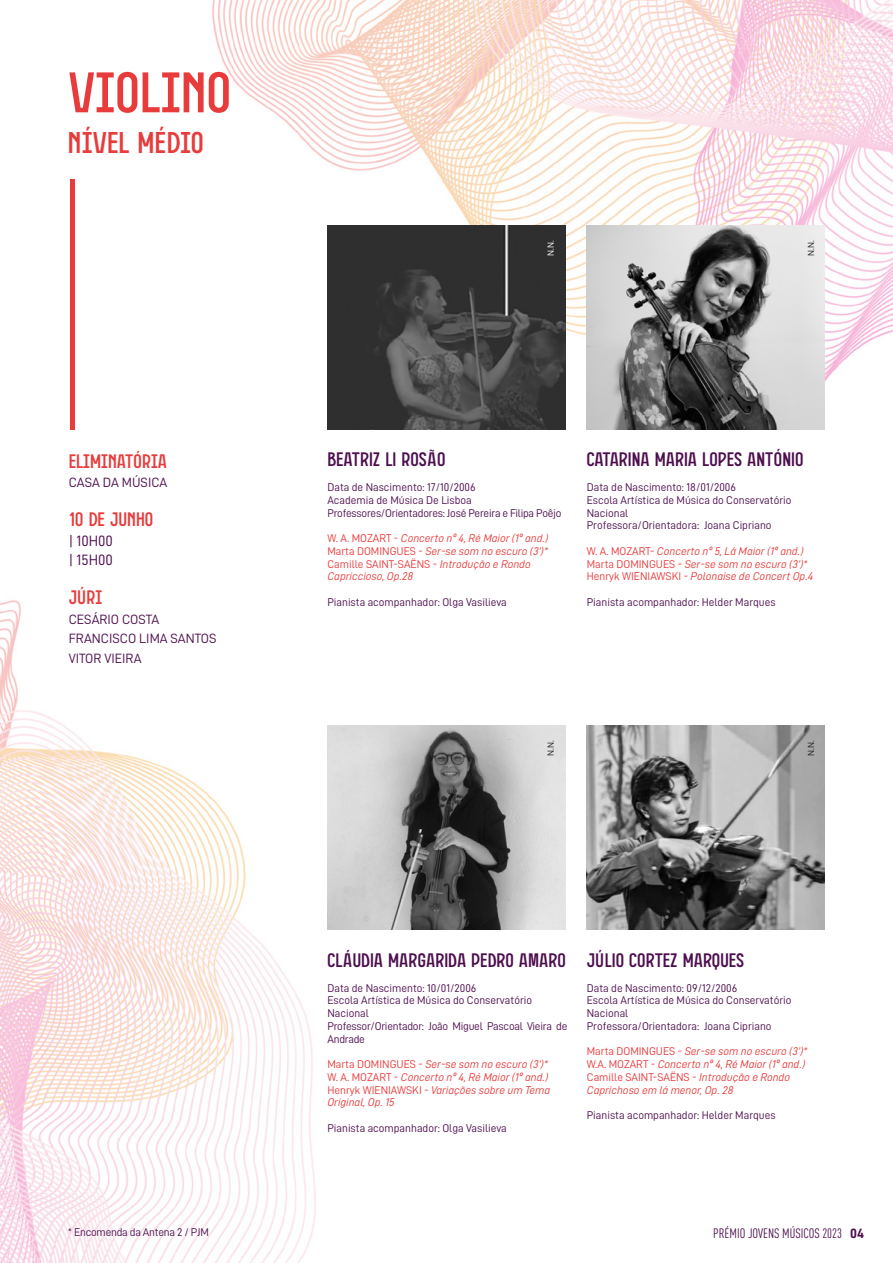
<style>
.page{position:relative;width:893px;height:1263px;background:#fff}
.page>*{position:absolute;margin:0;border:0;box-sizing:border-box;transform-origin:0 0}
.t1{font:57px "Parginer";color:#e83b3b}
.t2{font:30px "Parginer";color:#e83b3b}
.t3{font:19.5px "Parginer";color:#4d0e4e}
.t4{font:19.5px "Parginer";color:#e83b3b}
.t5{font:15px/19.5px "D DIN";color:#4d0e4e}
.t6{font:13.5px/19.5px "D DIN";color:#4d0e4e}
.t7{font:condensed 13.5px "DIN Pro";color:#4d0e4e}
.t8{font:11.25px/12.8px "D DIN";color:#4d0e4e}
.t9{font:11.25px/12.8px "D DIN Italic";color:#e83b3b}
.t10{font:11.25px/12.8px "D DIN";letter-spacing:-.02em;color:#4d0e4e}
.t11{font:11.25px "D DIN";color:#e83b3b}
.t12{font:9px "D DIN";color:#1d1d1b}
.t13{font:9px "D DIN";color:#fff}
.s1{font-family:"D DIN"}
.s2{font-family:"D DIN Italic"}
.s3{font-family:"D DIN Bold";font-stretch:normal}
</style>
<div class="page">
<img style="left:0;top:600px;width:328px;height:663px">
<img style="left:212px;top:0;width:681px;height:402px">
<img style="left:587px;top:726px;width:238px;height:204px">
<img style="left:327px;top:726px;width:239px;height:204px">
<hr style="left:71px;top:179px;width:4px;height:251px;background:#e83b3b">
<img style="left:587px;top:225px;width:238px;height:204px">
<img style="left:327px;top:225px;width:239px;height:204px">
<h1 class="t1" style="left:68px;top:53px;width:164px">VIOLINO</h1>
<h2 class="t2" style="left:68px;top:122px;width:137px">NÍVEL MÉDIO</h2>
<h3 class="t4" style="left:69px;top:447px;width:100px">ELIMINATÓRIA</h3>
<p class="t6" style="left:69px;top:473px;width:100px">CASA DA MÚSICA</p>
<h3 class="t4" style="left:69px;top:506px;width:86px">10 DE JUNHO</h3>
<h3 class="t5" style="left:69px;top:531px;width:46px">| 10H00 | 15H00</h3>
<h3 class="t4" style="left:69px;top:584px;width:35px">JÚRI</h3>
<p class="t6" style="left:69px;top:609px;width:149px">CESÁRIO COSTA<br>FRANCISCO LIMA SANTOS<br>VITOR VIEIRA</p>
<p class="t10" style="left:68px;top:1226px;width:142px">* Encomenda da Antena 2 / PJM</p>
<p class="t13" style="left:546px;top:256px;width:17px;rotate:-90deg">N.N.</p>
<p class="t12" style="left:806px;top:256px;width:17px;rotate:-90deg">N.N.</p>
<h3 class="t3" style="left:327px;top:446px;width:120px">BEATRIZ LI ROSÃO</h3>
<p class="t10" style="left:327px;top:481px;width:235px">Data de Nascimento: 17/10/2006<br>Academia de Música De Lisboa<br>Professores/Orientadores: José Pereira e Filipa Poêjo</p>
<p class="t9" style="left:327px;top:532px;width:222px"><span class="s1">W. A. MOZART -</span> Concerto nº 4, Ré Maior (1º and.)<br><span class="s1">Marta DOMINGUES -</span> Ser-se som no escuro (3’)*</p>
<p class="t11" style="left:327px;top:557px;width:205px">Camille SAINT-SAËNS - <span class="s2">Introdução e Rondo</span></p>
<p class="t9" style="left:327px;top:570px;width:87px">Capriccioso, Op.28</p>
<p class="t8" style="left:327px;top:595px;width:181px">Pianista acompanhador: Olga Vasilieva</p>
<h3 class="t3" style="left:587px;top:446px;width:218px">CATARINA MARIA LOPES ANTÓNIO</h3>
<p class="t8" style="left:587px;top:481px;width:206px">Data de Nascimento: 18/01/2006<br>Escola Artística de Música do Conservatório<br>Nacional<br>Professora/Orientadora: Joana Cipriano</p>
<p class="t9" style="left:587px;top:544px;width:228px"><span class="s1">W. A. MOZART-</span> Concerto nº 5, Lá Maior (1º and.)<br><span class="s1">Marta DOMINGUES -</span> Ser-se som no escuro (3’)*<br><span class="s1">Henryk WIENIAWSKI -</span> Polonaise de Concert Op.4</p>
<p class="t8" style="left:587px;top:595px;width:190px">Pianista acompanhador: Helder Marques</p>
<p class="t12" style="left:546px;top:756px;width:17px;rotate:-90deg">N.N.</p>
<p class="t12" style="left:806px;top:756px;width:17px;rotate:-90deg">N.N.</p>
<h3 class="t3" style="left:327px;top:946px;width:240px">CLÁUDIA MARGARIDA PEDRO AMARO</h3>
<p class="t8" style="left:327px;top:981px;width:241px">Data de Nascimento: 10/01/2006<br>Escola Artística de Música do Conservatório<br>Nacional<br>Professor/Orientador: João Miguel Pascoal Vieira de<br>Andrade</p>
<p class="t9" style="left:327px;top:1057px;width:224px"><span class="s1">Marta DOMINGUES -</span> Ser-se som no escuro (3’)* <span class="s1">W. A. MOZART -</span> Concerto nº 4, Ré Maior (1º and.)<br><span class="s1">Henryk WIENIAWSKI</span> - Variações sobre um Tema Original, Op. 15</p>
<p class="t8" style="left:327px;top:1121px;width:181px">Pianista acompanhador: Olga Vasilieva</p>
<h3 class="t3" style="left:587px;top:946px;width:159px">JÚLIO CORTEZ MARQUES</h3>
<p class="t8" style="left:587px;top:981px;width:206px">Data de Nascimento: 09/12/2006<br>Escola Artística de Música do Conservatório<br>Nacional<br>Professora/Orientadora: Joana Cipriano</p>
<p class="t9" style="left:587px;top:1045px;width:222px"><span class="s1">Marta DOMINGUES -</span> Ser-se som no escuro (3’)*<br><span class="s1">W.A. MOZART -</span> Concerto nº 4, Ré Maior (1º and.)</p>
<p class="t11" style="left:587px;top:1071px;width:205px">Camille SAINT-SAËNS - <span class="s2">Introdução e Rondo</span></p>
<p class="t9" style="left:587px;top:1083px;width:148px">Caprichoso em lá menor, Op. 28</p>
<p class="t8" style="left:587px;top:1108px;width:190px">Pianista acompanhador: Helder Marques</p>
<p class="t7" style="left:713px;top:1223px;width:152px">PRÉMIO JOVENS MÚSICOS 2023 <span class="s3">04</span></p>
</div>
